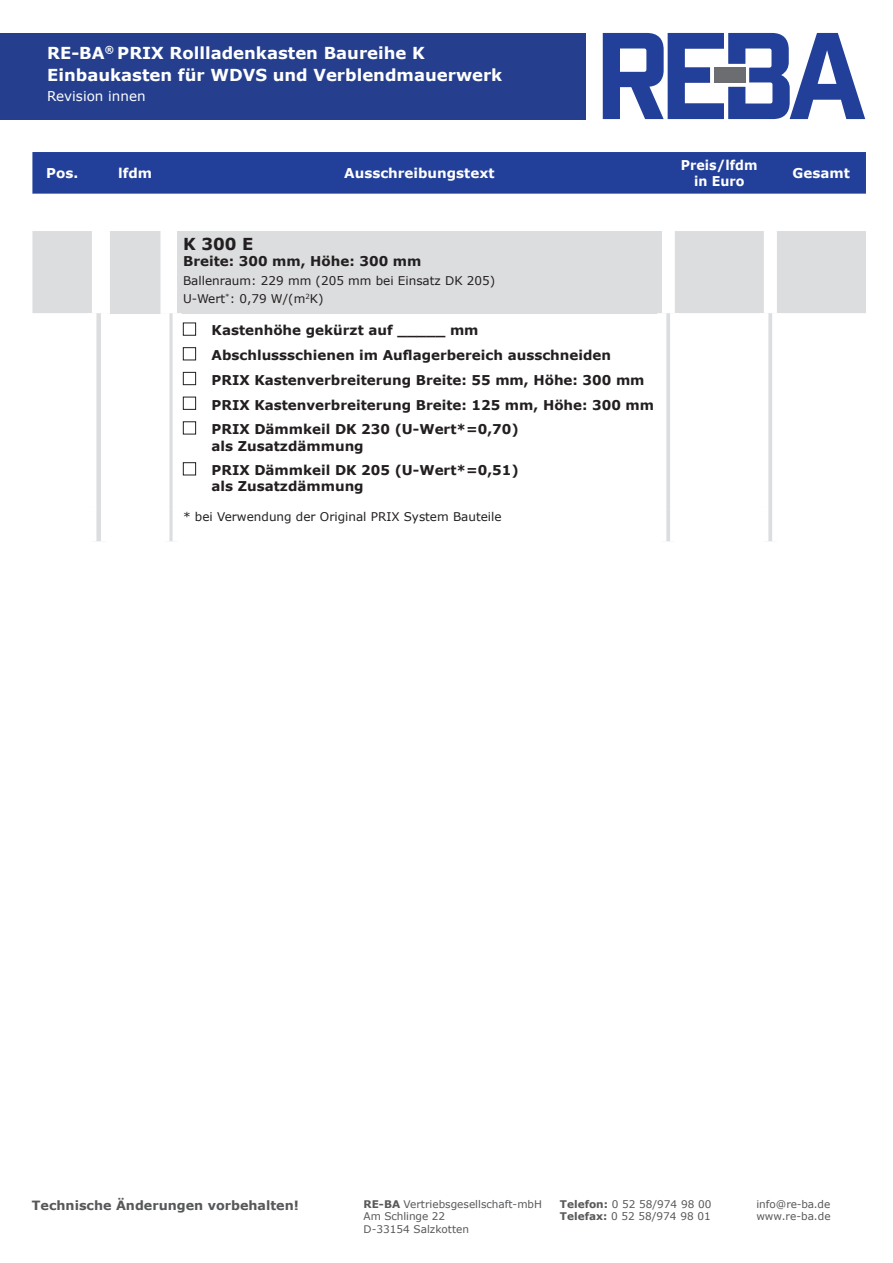
<style>
.page{position:relative;width:893px;height:1263px;background:#fff}
.page>*{position:absolute;margin:0;border:0;box-sizing:border-box;transform-origin:0 0}
.t1{font:700 16.5px/22.5px "Verdana";color:#fff}
.t2{font:700 16.5px "Verdana";color:#231f20}
.t3{font:700 13.5px/24.8px "Verdana";color:#231f20}
.t4{font:700 13.5px "Verdana";color:#fff}
.t5{font:700 13.5px/16.2px "Verdana";color:#fff;text-align:center;scale:.94 1}
.t6{font:13.5px "Verdana";color:#fff}
.t7{font:700 12.75px "Verdana";color:#57585a}
.t8{font:12px/18.6px "Verdana";color:#231f20}
.t9{font:700 12px/14.4px "Verdana";color:#fff;text-align:center}
.t10{font:10.5px/12.6px "Verdana";color:#57585a}
.s1{font-weight:700}
</style>
<div class="page">
<div style="left:32px;top:152px;width:834px;height:42px;background:#223f99"></div>
<svg style="left:32px;top:231px;width:834px;height:310px"></svg>
<svg style="left:92px;top:231px;width:685px;height:82px;fill:#dcdddf"></svg>
<div style="left:105px;top:231px;width:60px;height:82px;background:#dcdddf"></div>
<div style="left:177px;top:231px;width:485px;height:82px;background:#dcdddf"></div>
<div style="left:101px;top:231px;width:9px;height:82px;background:#fff"></div>
<div style="left:160px;top:231px;width:9px;height:82px;background:#fff"></div>
<div style="left:87px;top:313px;width:9px;height:193px;background:#fff"></div>
<div style="left:101px;top:313px;width:9px;height:193px;background:#fff"></div>
<div style="left:160px;top:313px;width:9px;height:193px;background:#fff"></div>
<div style="left:173px;top:313px;width:9px;height:193px;background:#fff"></div>
<div style="left:657px;top:313px;width:9px;height:193px;background:#fff"></div>
<div style="left:670px;top:313px;width:9px;height:193px;background:#fff"></div>
<div style="left:759px;top:313px;width:9px;height:193px;background:#fff"></div>
<div style="left:772px;top:313px;width:9px;height:193px;background:#fff"></div>
<div style="left:87px;top:506px;width:9px;height:35px;background:#fff"></div>
<div style="left:101px;top:506px;width:9px;height:35px;background:#fff"></div>
<div style="left:160px;top:506px;width:9px;height:35px;background:#fff"></div>
<div style="left:173px;top:506px;width:9px;height:35px;background:#fff"></div>
<div style="left:657px;top:506px;width:9px;height:35px;background:#fff"></div>
<div style="left:670px;top:506px;width:9px;height:35px;background:#fff"></div>
<div style="left:759px;top:506px;width:9px;height:35px;background:#fff"></div>
<div style="left:772px;top:506px;width:9px;height:35px;background:#fff"></div>
<div style="left:183px;top:323px;width:13px;height:12px;border:1px solid #231f20"></div>
<div style="left:183px;top:347px;width:13px;height:13px;border:1px solid #231f20"></div>
<div style="left:183px;top:372px;width:13px;height:13px;border:1px solid #231f20"></div>
<div style="left:183px;top:397px;width:13px;height:13px;border:1px solid #231f20"></div>
<div style="left:183px;top:422px;width:13px;height:12px;border:1px solid #231f20"></div>
<div style="left:183px;top:462px;width:13px;height:13px;border:1px solid #231f20"></div>
<div style="left:0;top:33px;width:586px;height:86px;background:#253f8e"></div>
<svg style="left:603px;top:33px;width:262px;height:86px"></svg>
<p class="t1" style="left:47px;top:41px;width:457px">RE-BA<sup>®</sup> PRIX Rollladenkasten Baureihe K<br>Einbaukasten für WDVS und Verblendmauerwerk</p>
<p class="t6" style="left:47px;top:87px;width:100px">Revision innen</p>
<p class="t4" style="left:46px;top:164px;width:34px">Pos.</p>
<p class="t4" style="left:118px;top:164px;width:36px">lfdm</p>
<p class="t4" style="left:344px;top:164px;width:152px">Ausschreibungstext</p>
<p class="t5" style="left:681px;top:157px;width:83px">Preis/lfdm in Euro</p>
<p class="t4" style="left:793px;top:164px;width:59px">Gesamt</p>
<p class="t9" style="left:677px;top:158px;width:74px">Preis/lfdm in Euro</p>
<p class="t4" style="left:115px;top:163px;width:36px">lfdm</p>
<p class="t4" style="left:335px;top:163px;width:152px">Aus chreibungstext</p>
<p class="t4" style="left:787px;top:163px;width:59px">Gesamt</p>
<p class="t2" style="left:183px;top:232px;width:72px">K 300 E</p>
<p class="t3" style="left:183px;top:248px;width:240px">Breite: 300 mm, Höhe: 300 mm</p>
<p class="t8" style="left:183px;top:271px;width:314px">Ballenraum: 229 mm (205 mm bei Einsatz DK 205)<br>U-Wert<sup>*</sup>: 0,79 W/(m<sup>2</sup>K)</p>
<p class="t3" style="left:212px;top:318px;width:444px">Kastenhöhe gekürzt auf _____ mm<br>Abschlussschienen im Auflagerbereich ausschneiden<br>PRIX Kastenverbreiterung Breite: 55 mm, Höhe: 300 mm PRIX Kastenverbreiterung Breite: 125 mm, Höhe: 300 mm PRIX Dämmkeil DK 230 (U-Wert*=0,70)</p>
<p class="t3" style="left:212px;top:433px;width:309px">als Zusatzdämmung<br>PRIX Dämmkeil DK 205 (U-Wert*=0,51)</p>
<p class="t3" style="left:212px;top:474px;width:154px">als Zusatzdämmung</p>
<p class="t8" style="left:183px;top:507px;width:320px">* bei Verwendung der Original PRIX System Bauteile</p>
<p class="t7" style="left:32px;top:1196px;width:269px">Technische Änderungen vorbehalten!</p>
<p class="t10" style="left:364px;top:1197px;width:180px"><span class="s1">RE-BA</span> Vertriebsgesellschaft-mbH<br>Am Schlinge 22<br>D-33154 Salzkotten</p>
<p class="t10" style="left:560px;top:1197px;width:153px"><span class="s1">Telefon:</span> 0 52 58/974 98 00<br><span class="s1">Telefax:</span> 0 52 58/974 98 01</p>
<p class="t10" style="left:756px;top:1197px;width:76px">info@re-ba.de www.re-ba.de</p>
</div>
